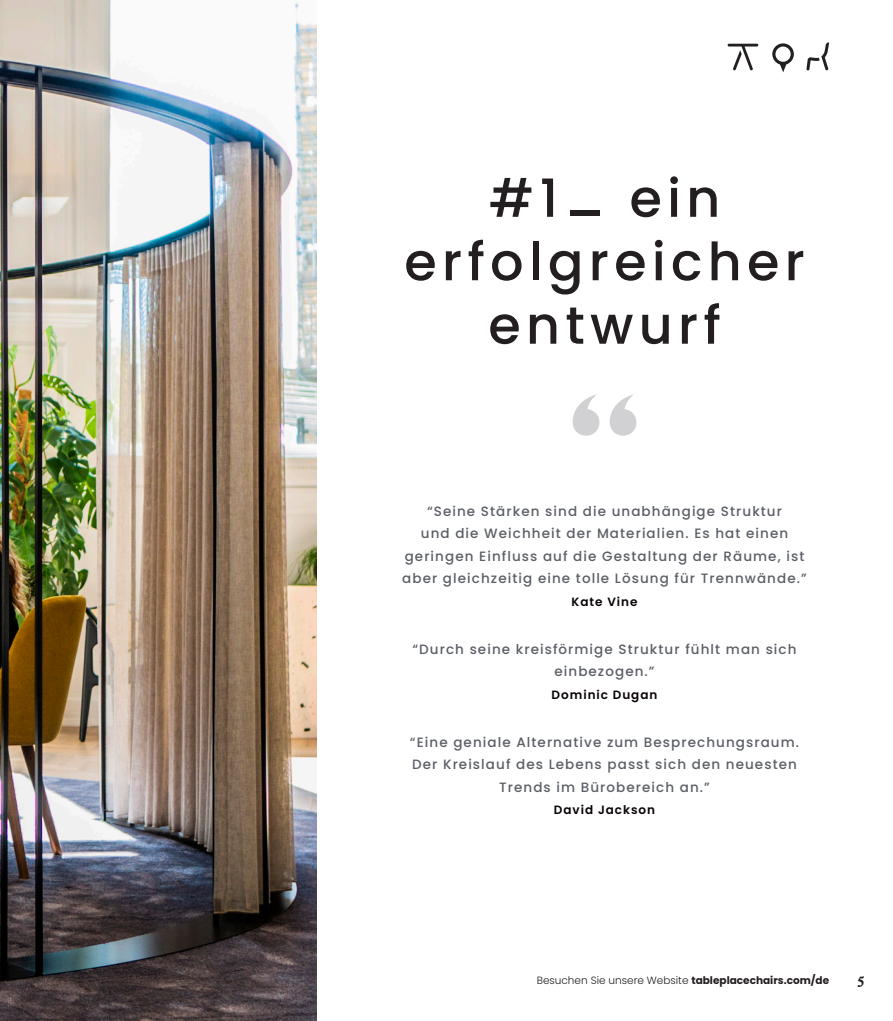
<style>
.page{position:relative;width:893px;height:1021px;background:#fff}
.page>*{position:absolute;margin:0;border:0;box-sizing:border-box;transform-origin:0 0}
.t1{font:500 52.5px/63.4px "Poppins";letter-spacing:.1em;color:#231f20;text-align:center}
.DescriptiveText{font:700 13.8px "Poynter Text";color:#231f20}
.DescriptiveText-2{font:500 13.5px/22.5px "Poppins";letter-spacing:.08em;color:#5b5f66;text-align:center}
.DescriptiveText-3{font:600 12px "Poppins";letter-spacing:.08em;color:#080302}
.DescriptiveText-4{font:300 10.5px "Poppins";color:#231f20}
.s1{font-weight:700}
</style>
<div class="page">
<img style="left:0;top:0;width:316px;height:1020px">
<svg style="left:573px;top:394px;width:63px;height:41px"></svg>
<svg style="left:728px;top:44px;width:30px;height:26px"></svg>
<svg style="left:772px;top:43px;width:22px;height:29px"></svg>
<svg style="left:806px;top:43px;width:23px;height:27px"></svg>
<p class="t1" style="left:404px;top:167px;width:402px">#1_ ein erfolgreicher entwurf</p>
<p class="DescriptiveText-2" style="left:402px;top:500px;width:406px">“Seine Stärken sind die unabhängige Struktur<br>und die Weichheit der Materialien. Es hat einen geringen Einfluss auf die Gestaltung der Räume, ist aber gleichzeitig eine tolle Lösung für Trennwände.”</p>
<p class="DescriptiveText-3" style="left:572px;top:594px;width:67px">Kate Vine</p>
<p class="DescriptiveText-2" style="left:412px;top:638px;width:386px">“Durch seine kreisförmige Struktur fühlt man sich einbezogen.”</p>
<p class="DescriptiveText-3" style="left:552px;top:687px;width:107px">Dominic Dugan</p>
<p class="DescriptiveText-2" style="left:410px;top:731px;width:391px">“Eine geniale Alternative zum Besprechungsraum.<br>Der Kreislauf des Lebens passt sich den neuesten<br>Trends im Bürobereich an.”</p>
<p class="DescriptiveText-3" style="left:554px;top:803px;width:103px">David Jackson</p>
<p class="DescriptiveText-4" style="left:537px;top:974px;width:294px">Besuchen Sie unsere Website <span class="s1">tableplacechairs.com/de</span></p>
<p class="DescriptiveText" style="left:858px;top:972px;width:8px">5</p>
</div>
